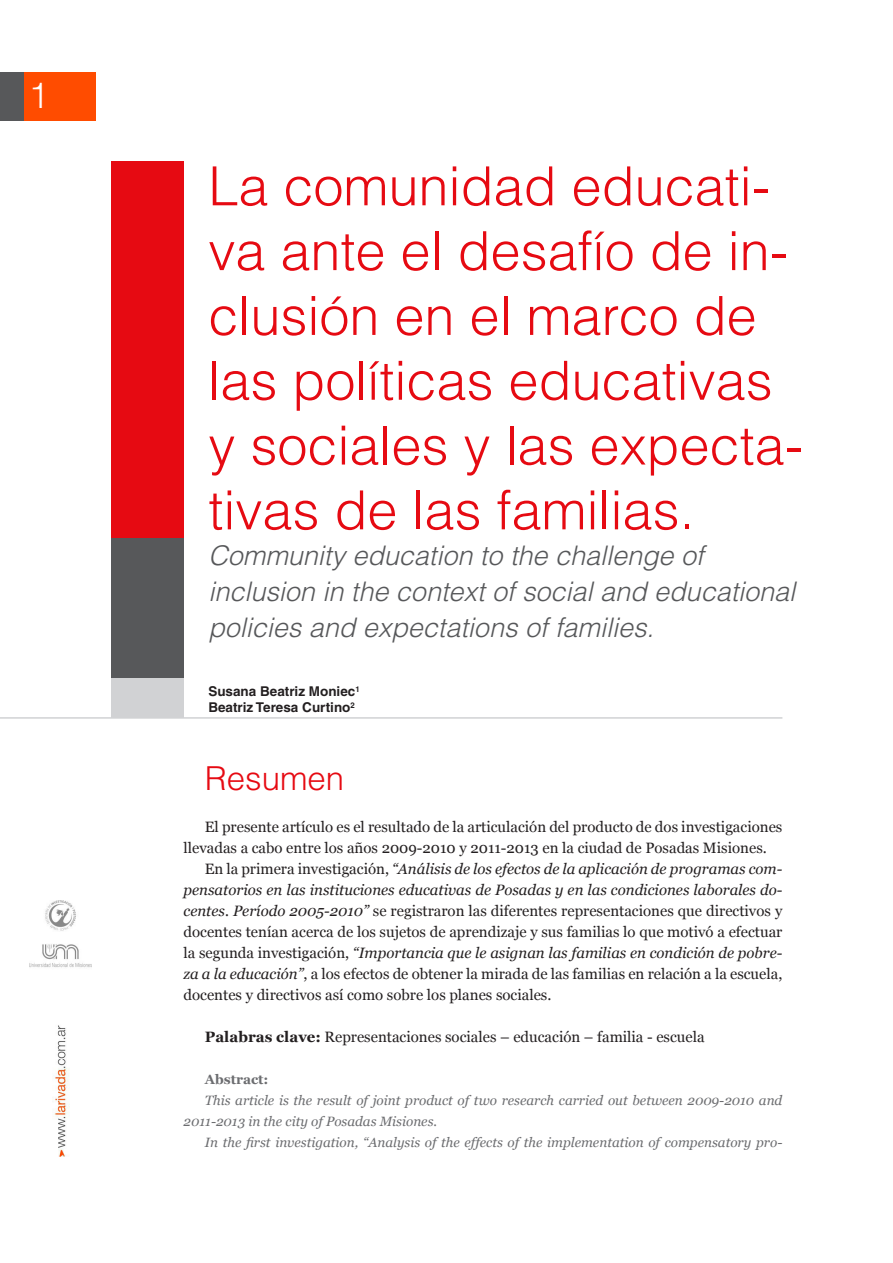
<style>
.page{position:relative;width:893px;height:1263px;background:#fff}
.page>*{position:absolute;margin:0;border:0;box-sizing:border-box;transform-origin:0 0}
.TITULO_PRINCIPAL{font:300 54px/64.8px "Helvetica";color:#e60a12}
.t1{font:300 36px "Helvetica Neue";color:#fff}
.titulo{font:300 33px "Helvetica";color:#e60a12}
.TITULO_PRINCIPAL-2{font:italic 300 27px/36px "Helvetica";color:#57585a}
.t2{font:15px/21px "Georgia";color:#231f20}
.t3{font:italic 13.5px/21px "Georgia";color:#6c6d70}
.t4{font:700 13.5px "Helvetica";color:#231f20}
.t5{font:700 13.5px "Georgia";color:#6c6d70}
.s1{font-style:italic}
.s2{font-weight:700}
</style>
<div class="page">
<div style="left:24px;top:73px;width:72px;height:48px;background:#ff4c00"></div>
<div style="left:0;top:73px;width:24px;height:48px;background:#57585a"></div>
<img style="left:29px;top:901px;width:63px;height:256px">
<div style="left:111px;top:162px;width:73px;height:376px;background:#e60a12"></div>
<div style="left:111px;top:538px;width:73px;height:148px;background:#57585a"></div>
<div style="left:111px;top:679px;width:73px;height:39px;background:#d1d2d4"></div>
<hr style="left:0;top:717px;width:782px;height:2px;background:#d1d2d4">
<p class="t1" style="left:29px;top:73px;width:22px">1</p>
<p class="TITULO_PRINCIPAL" style="left:208px;top:153px;width:596px">La comunidad educati&shy;va ante el desafío de in&shy;clusión en el marco de las políticas educativas y sociales y las expecta&shy;tivas de las familias.</p>
<p class="TITULO_PRINCIPAL-2" style="left:208px;top:537px;width:588px">Community education to the challenge of inclusion in the context of social and educational policies and expectations of families.</p>
<p class="t4" style="left:208px;top:683px;width:153px">Susana Beatriz Moniec<sup>1</sup></p>
<p class="t4" style="left:208px;top:699px;width:148px">Beatriz Teresa Curtino<sup>2</sup></p>
<p class="titulo" style="left:205px;top:758px;width:141px">Resumen</p>
<p class="t2" style="left:184px;top:817px;width:600px;text-indent:21px">El presente artículo es el resultado de la articulación del producto de dos investigaciones llevadas a cabo entre los años 2009-2010 y 2011-2013 en la ciudad de Posadas Misiones.</p>
<p class="t2" style="left:184px;top:859px;width:600px;text-align:justify;text-indent:21px">En la primera investigación, <span class="s1">“Análisis de los efectos de la aplicación de programas com&shy;pensatorios en las instituciones educativas de Posadas y en las condiciones laborales do&shy;centes. Período 2005-2010”</span> se registraron las diferentes representaciones que directivos y docentes tenían acerca de los sujetos de aprendizaje y sus familias lo que motivó a efectuar la segunda investigación, <span class="s1">“Importancia que le asignan las familias en condición de pobre&shy;za a la educación”</span>, a los efectos de obtener la mirada de las familias en relación a la escuela, docentes y directivos así como sobre los planes sociales.</p>
<p class="t2" style="left:205px;top:1027px;width:501px"><span class="s2">Palabras clave:</span> Representaciones sociales – educación – familia - escuela</p>
<p class="t5" style="left:205px;top:1071px;width:65px">Abstract:</p>
<p class="t3" style="left:184px;top:1090px;width:600px;text-indent:21px">This article is the result of joint product of two research carried out between 2009-2010 and<br>2011-2013 in the city of Posadas Misiones.</p>
<p class="t3" style="left:205px;top:1132px;width:579px">In the first investigation, “Analysis of the effects of the implementation of compensatory pro-</p>
</div>
